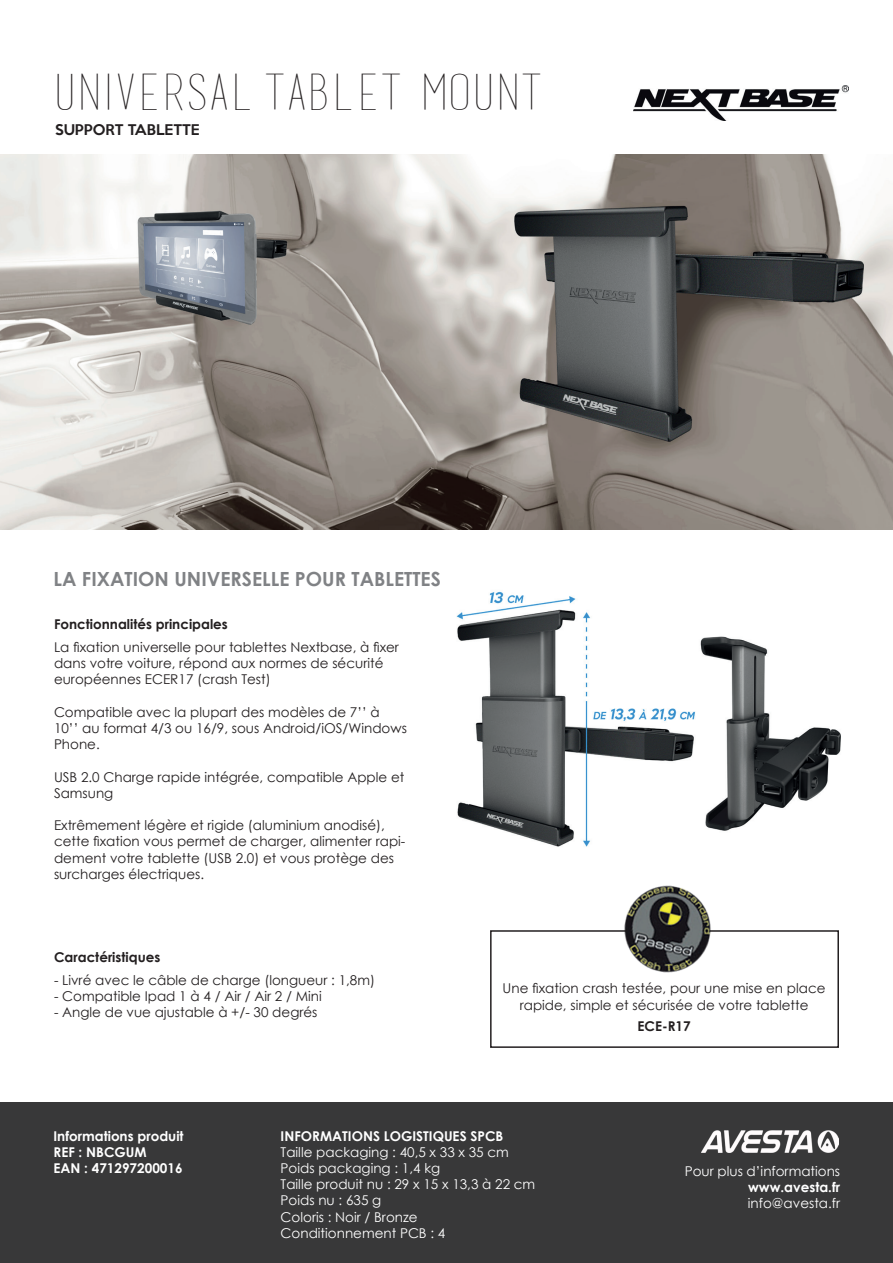
<style>
.page{position:relative;width:893px;height:1263px;background:#fff}
.page>*{position:absolute;margin:0;border:0;box-sizing:border-box;transform-origin:0 0}
.t1{font:49.5px "basictitlefont";color:#231f20}
.t2{font:700 19.5px "Century Gothic";color:#808285}
.t3{font:13.5px/16.2px "Century Gothic";color:#231f20}
.t4{font:13.5px/16.2px "Century Gothic";color:#fff}
.t5{font:700 13.5px/16.2px "Century Gothic";color:#fff}
.t6{font:700 13.5px "Century Gothic";color:#231f20}
.t7{font:500 13.5px "Keep Calm";color:#231f20}
</style>
<div class="page">
<img style="left:0;top:154px;width:893px;height:376px">
<img style="left:634px;top:86px;width:214px;height:34px">
<div style="left:0;top:1102px;width:893px;height:161px;background:#383839"></div>
<div style="left:490px;top:930px;width:349px;height:118px;border:2px solid #231f20"></div>
<img style="left:616px;top:885px;width:103px;height:88px">
<img style="left:456px;top:591px;width:239px;height:256px">
<img style="left:700px;top:636px;width:141px;height:195px">
<img style="left:702px;top:1131px;width:136px;height:21px">
<h1 class="t1" style="left:52px;top:65px;width:492px">UNIVERSAL TABLET MOUNT</h1>
<p class="t7" style="left:55px;top:118px;width:146px">SUPPORT TABLETTE</p>
<h2 class="t2" style="left:54px;top:564px;width:389px">LA FIXATION UNIVERSELLE POUR TABLETTES</h2>
<p class="t6" style="left:54px;top:613px;width:175px">Fonctionnalités principales</p>
<p class="t3" style="left:54px;top:639px;width:346px">La fixation universelle pour tablettes Nextbase, à fixer dans votre voiture, répond aux normes de sécurité européennes ECER17 (crash Test)</p>
<p class="t3" style="left:54px;top:704px;width:354px">Compatible avec la plupart des modèles de 7’’ à<br>10’’ au format 4/3 ou 16/9, sous Android/iOS/Windows<br>Phone.</p>
<p class="t3" style="left:54px;top:768px;width:352px">USB 2.0 Charge rapide intégrée, compatible Apple et<br>Samsung</p>
<p class="t3" style="left:54px;top:817px;width:353px">Extrêmement légère et rigide (aluminium anodisé), cette fixation vous permet de charger, alimenter rapi&shy;dement votre tablette (USB 2.0) et vous protège des surcharges électriques.</p>
<p class="t6" style="left:54px;top:946px;width:108px">Caractéristiques</p>
<p class="t3" style="left:54px;top:972px;width:323px">- Livré avec le câble de charge (longueur : 1,8m)</p>
<p class="t3" style="left:54px;top:988px;width:269px">- Compatible Ipad 1 à 4 / Air / Air 2 / Mini</p>
<p class="t3" style="left:54px;top:1004px;width:265px">- Angle de vue ajustable à +/- 30 degrés</p>
<p class="t3" style="left:503px;top:980px;width:324px;text-align:center">Une fixation crash testée, pour une mise en place rapide, simple et sécurisée de votre tablette</p>
<p class="t6" style="left:637px;top:1016px;width:55px">ECE-R17</p>
<p class="t5" style="left:54px;top:1127px;width:132px">Informations produit<br>REF : NBCGUM<br>EAN : 471297200016</p>
<p class="t5" style="left:281px;top:1127px;width:224px">INFORMATIONS LOGISTIQUES SPCB</p>
<p class="t4" style="left:281px;top:1143px;width:256px">Taille packaging : 40,5 x 33 x 35 cm<br>Poids packaging : 1,4 kg<br>Taille produit nu : 29 x 15 x 13,3 à 22 cm<br>Poids nu : 635 g<br>Coloris : Noir / Bronze<br>Conditionnement PCB : 4</p>
<p class="t4" style="left:685px;top:1163px;width:157px">Pour plus d’informations</p>
<p class="t5" style="left:748px;top:1178px;width:94px">www.avesta.fr</p>
<p class="t4" style="left:748px;top:1195px;width:94px">info@avesta.fr</p>
</div>
